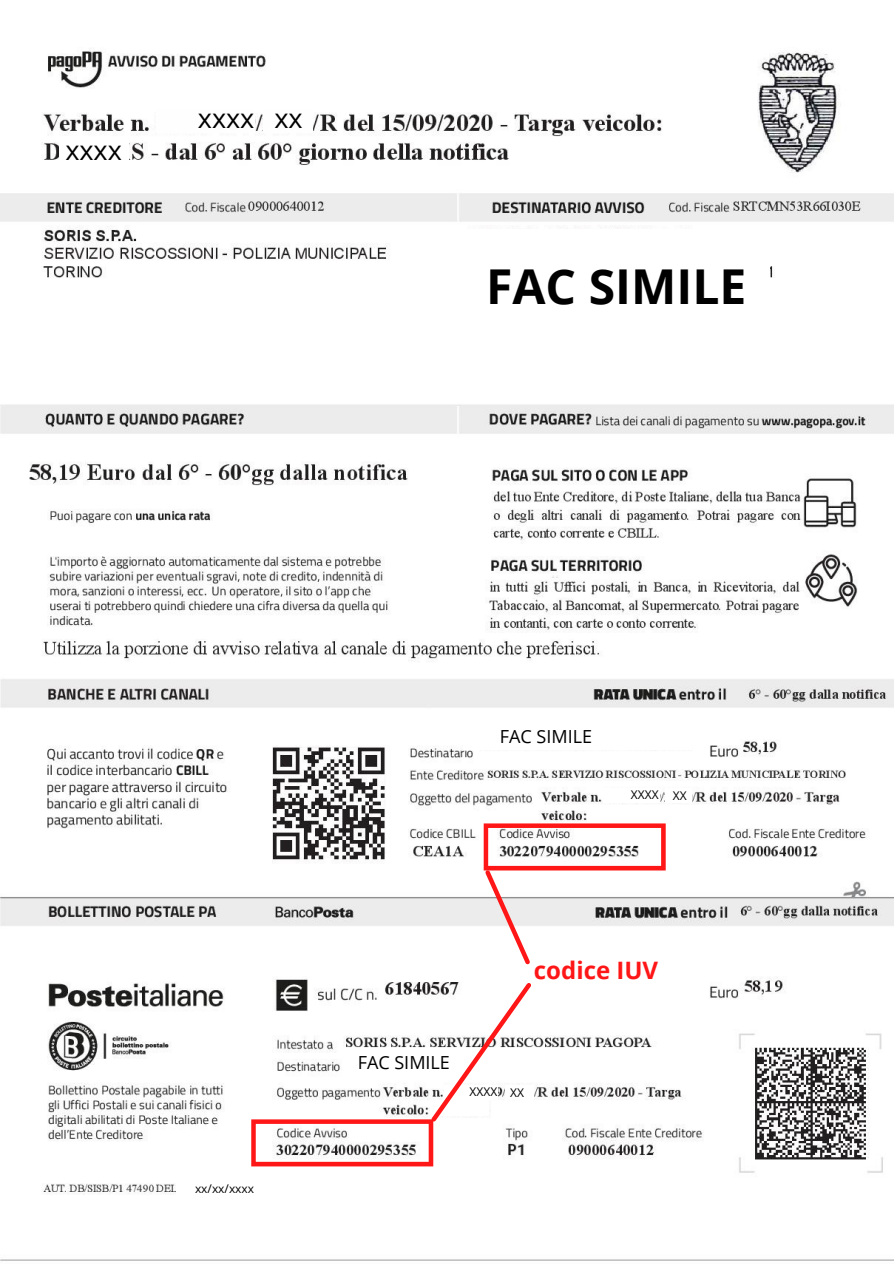
<style>
.page{position:relative;width:894px;height:1264px;background:#fff}
.page>*{position:absolute;margin:0;border:0;box-sizing:border-box;transform-origin:0 0}
.t1{font:700 48px "Open Sans";color:#000}
.t2{font:27px "Open Sans";color:#000}
.t3{font:700 24px "Open Sans";color:#ff1616}
.t4{font:18px "Open Sans";color:#000}
.t5{font:12px "Open Sans";color:#000}
</style>
<div class="page">
<img style="left:0;top:48px;width:893px;height:1213px">
<div style="left:156px;top:109px;width:98px;height:24px;background:#fefefe"></div>
<div style="left:447px;top:229px;width:322px;height:113px;background:#fff"></div>
<div style="left:263px;top:109px;width:49px;height:24px;background:#fefefe"></div>
<div style="left:59px;top:140px;width:69px;height:26px;background:#fff"></div>
<div style="left:463px;top:725px;width:229px;height:24px;background:#fff"></div>
<div style="left:603px;top:788px;width:57px;height:15px;background:#fff"></div>
<div style="left:587px;top:807px;width:63px;height:16px;background:#fff"></div>
<div style="left:665px;top:788px;width:27px;height:15px;background:#fff"></div>
<svg style="left:481px;top:823px;width:184px;height:145px"></svg>
<div style="left:341px;top:1051px;width:217px;height:28px;background:#fff"></div>
<svg style="left:251px;top:978px;width:284px;height:188px"></svg>
<div style="left:176px;top:1175px;width:92px;height:28px;background:#fff"></div>
<p class="t2" style="left:65px;top:131px;width:58px">xxxx</p>
<p class="t2" style="left:198px;top:99px;width:58px">xxxx</p>
<p class="t2" style="left:274px;top:99px;width:30px">xx</p>
<p class="t1" style="left:486px;top:253px;width:262px">FAC SIMILE</p>
<p class="t5" style="left:195px;top:1180px;width:61px">xx/xx/xxxx</p>
<p class="t4" style="left:499px;top:723px;width:94px">FAC SIMILE</p>
<p class="t5" style="left:630px;top:786px;width:29px">XXXX</p>
<p class="t5" style="left:672px;top:787px;width:15px">XX</p>
<p class="t3" style="left:533px;top:953px;width:126px">codice IUV</p>
<p class="t4" style="left:357px;top:1049px;width:94px">FAC SIMILE</p>
<p class="t5" style="left:469px;top:1083px;width:29px">XXXX</p>
<p class="t5" style="left:510px;top:1084px;width:15px">XX</p>
</div>
